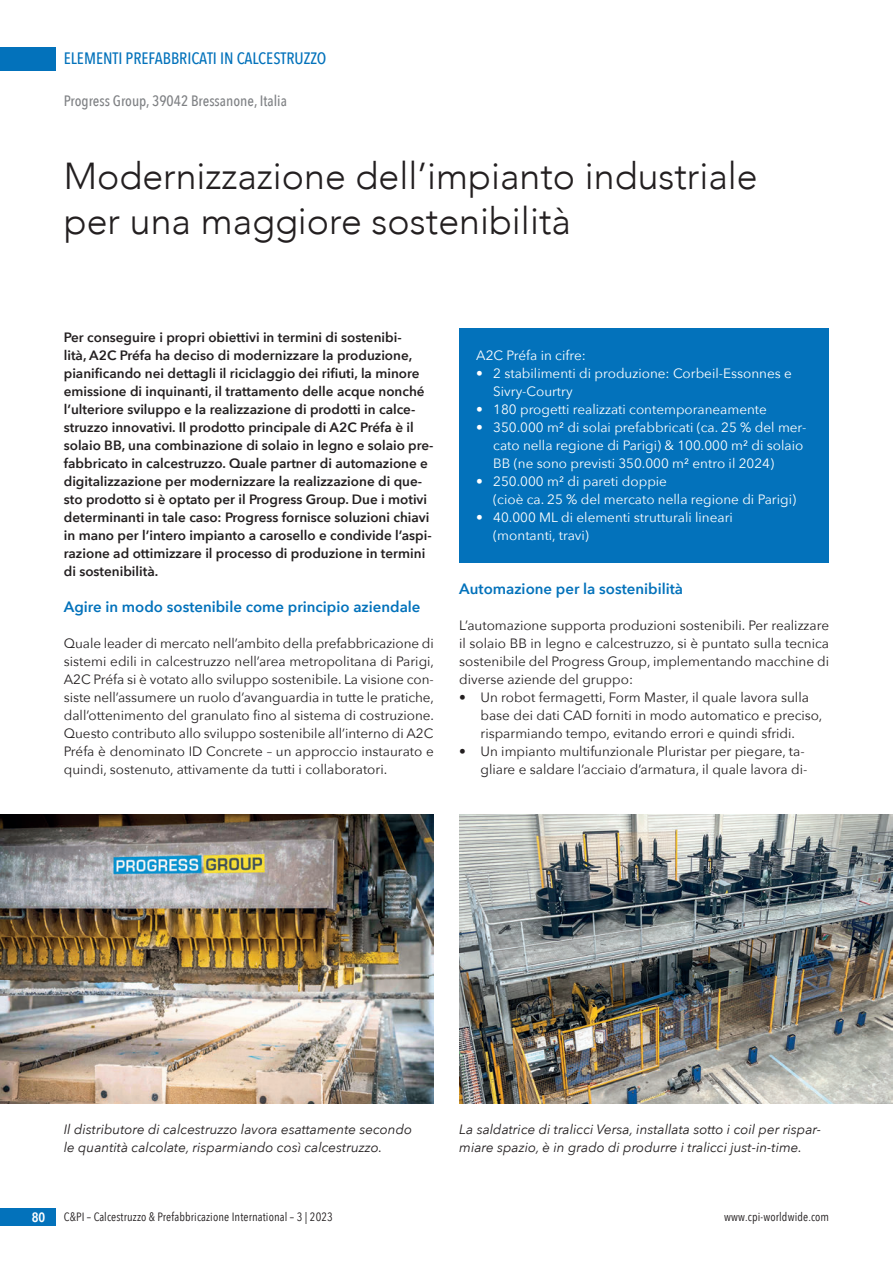
<style>
.page{position:relative;width:893px;height:1263px;background:#fff}
.page>*{position:absolute;margin:0;border:0;box-sizing:border-box;transform-origin:0 0}
.t1{font:300 37.5px/45px "Avenir";color:#231f20}
.t2{font:500 16.5px "Avenir Next Condensed";color:#0372bb}
.t3{font:600 15px "Avenir Next";color:#0372bb}
.t4{font:500 15px "Avenir Next Condensed";color:#808285}
.t5{font:13.5px/18px "Avenir Next";color:#231f20;text-align:justify}
.t6{font:600 13.5px/18px "Avenir Next";color:#231f20}
.t7{font:13.5px/18px "Avenir Next";color:#fff}
.t8{font:italic 13.5px/18px "Avenir Next";color:#231f20}
.t9{font:600 13.5px "Avenir Next Condensed";color:#fff}
.t10{font:12px "Avenir Next Condensed";letter-spacing:.01em;color:#231f20}
</style>
<div class="page">
<div style="left:0;top:47px;width:55px;height:23px;background:#0372bb"></div>
<div style="left:0;top:1208px;width:55px;height:18px;background:#0372bb"></div>
<div style="left:459px;top:329px;width:370px;height:18px;background:#0372bb"></div>
<div style="left:459px;top:347px;width:370px;height:18px;background:#0372bb"></div>
<div style="left:459px;top:365px;width:370px;height:36px;background:#0372bb"></div>
<div style="left:459px;top:401px;width:370px;height:18px;background:#0372bb"></div>
<div style="left:459px;top:419px;width:370px;height:54px;background:#0372bb"></div>
<div style="left:459px;top:473px;width:370px;height:36px;background:#0372bb"></div>
<div style="left:459px;top:509px;width:370px;height:36px;background:#0372bb"></div>
<div style="left:459px;top:545px;width:370px;height:18px;background:#0372bb"></div>
<img style="left:0;top:815px;width:434px;height:289px">
<img style="left:459px;top:815px;width:434px;height:289px">
<p class="t2" style="left:64px;top:49px;width:264px">ELEMENTI PREFABBRICATI IN CALCESTRUZZO</p>
<p class="t4" style="left:64px;top:92px;width:225px">Progress Group, 39042 Bressanone, Italia</p>
<h1 class="t1" style="left:64px;top:153px;width:695px">Modernizzazione dell’impianto industriale per una maggiore sostenibilità</h1>
<p class="t6" style="left:64px;top:328px;width:371px">Per conseguire i propri obiettivi in termini di sostenibi-<br>lità, A2C Préfa ha deciso di modernizzare la produzione, pianificando nei dettagli il riciclaggio dei rifiuti, la minore emissione di inquinanti, il trattamento delle acque nonché l’ulteriore sviluppo e la realizzazione di prodotti in calce&shy;struzzo innovativi. Il prodotto principale di A2C Préfa è il solaio BB, una combinazione di solaio in legno e solaio pre&shy;fabbricato in calcestruzzo. Quale partner di automazione e digitalizzazione per modernizzare la realizzazione di que&shy;sto prodotto si è optato per il Progress Group. Due i motivi determinanti in tale caso: Progress fornisce soluzioni chiavi in mano per l’intero impianto a carosello e condivide l’aspi&shy;razione ad ottimizzare il processo di produzione in termini di sostenibilità.</p>
<p class="t3" style="left:64px;top:594px;width:358px">Agire in modo sostenibile come principio aziendale</p>
<p class="t5" style="left:64px;top:634px;width:372px">Quale leader di mercato nell’ambito della prefabbricazione di sistemi edili in calcestruzzo nell’area metropolitana di Parigi, A2C Préfa si è votato allo sviluppo sostenibile. La visione con&shy;siste nell’assumere un ruolo d’avanguardia in tutte le pratiche, dall’ottenimento del granulato fino al sistema di costruzione.<br>Questo contributo allo sviluppo sostenibile all’interno di A2C Préfa è denominato ID Concrete – un approccio instaurato e quindi, sostenuto, attivamente da tutti i collaboratori.</p>
<p class="t7" style="left:476px;top:346px;width:111px">A2C Préfa in cifre:</p>
<p class="t7" style="left:493px;top:364px;width:300px;text-indent:-17px">• 2 stabilimenti di produzione: Corbeil-Essonnes e<br>Sivry-Courtry</p>
<p class="t7" style="left:476px;top:400px;width:292px">• 180 progetti realizzati contemporaneamente</p>
<p class="t7" style="left:493px;top:418px;width:315px;text-indent:-17px">• 350.000 m² di solai prefabbricati (ca. 25 % del mer&shy;cato nella regione di Parigi) &amp; 100.000 m² di solaio<br>BB (ne sono previsti 350.000 m² entro il 2024)</p>
<p class="t7" style="left:493px;top:472px;width:304px;text-indent:-17px">• 250.000 m² di pareti doppie<br>(cioè ca. 25 % del mercato nella regione di Parigi)</p>
<p class="t7" style="left:493px;top:508px;width:241px;text-indent:-17px">• 40.000 ML di elementi strutturali lineari (montanti, travi)</p>
<p class="t3" style="left:459px;top:576px;width:225px">Automazione per la sostenibilità</p>
<p class="t5" style="left:459px;top:616px;width:371px">L’automazione supporta produzioni sostenibili. Per realizzare il solaio BB in legno e calcestruzzo, si è puntato sulla tecnica sostenibile del Progress Group, implementando macchine di diverse aziende del gruppo:</p>
<p class="t5" style="left:481px;top:688px;width:343px;text-align:left;text-indent:-21px">• Un robot fermagetti, Form Master, il quale lavora sulla base dei dati CAD forniti in modo automatico e preciso, risparmiando tempo, evitando errori e quindi sfridi.</p>
<p class="t5" style="left:459px;top:742px;width:350px;text-align:right">• Un impianto multifunzionale Pluristar per piegare, ta&shy;gliare e saldare l’acciaio d’armatura, il quale lavora di-</p>
<p class="t8" style="left:64px;top:1120px;width:350px">Il distributore di calcestruzzo lavora esattamente secondo le quantità calcolate, risparmiando così calcestruzzo.</p>
<p class="t8" style="left:459px;top:1120px;width:364px">La saldatrice di tralicci Versa, installata sotto i coil per rispar&shy;miare spazio, è in grado di produrre i tralicci just-in-time.</p>
<p class="t9" style="left:32px;top:1206px;width:15px">80</p>
<p class="t10" style="left:64px;top:1207px;width:271px">C&amp;PI – Calcestruzzo &amp; Prefabbricazione International – 3 | 2023</p>
<p class="t10" style="left:724px;top:1207px;width:107px">www.cpi-worldwide.com</p>
</div>
